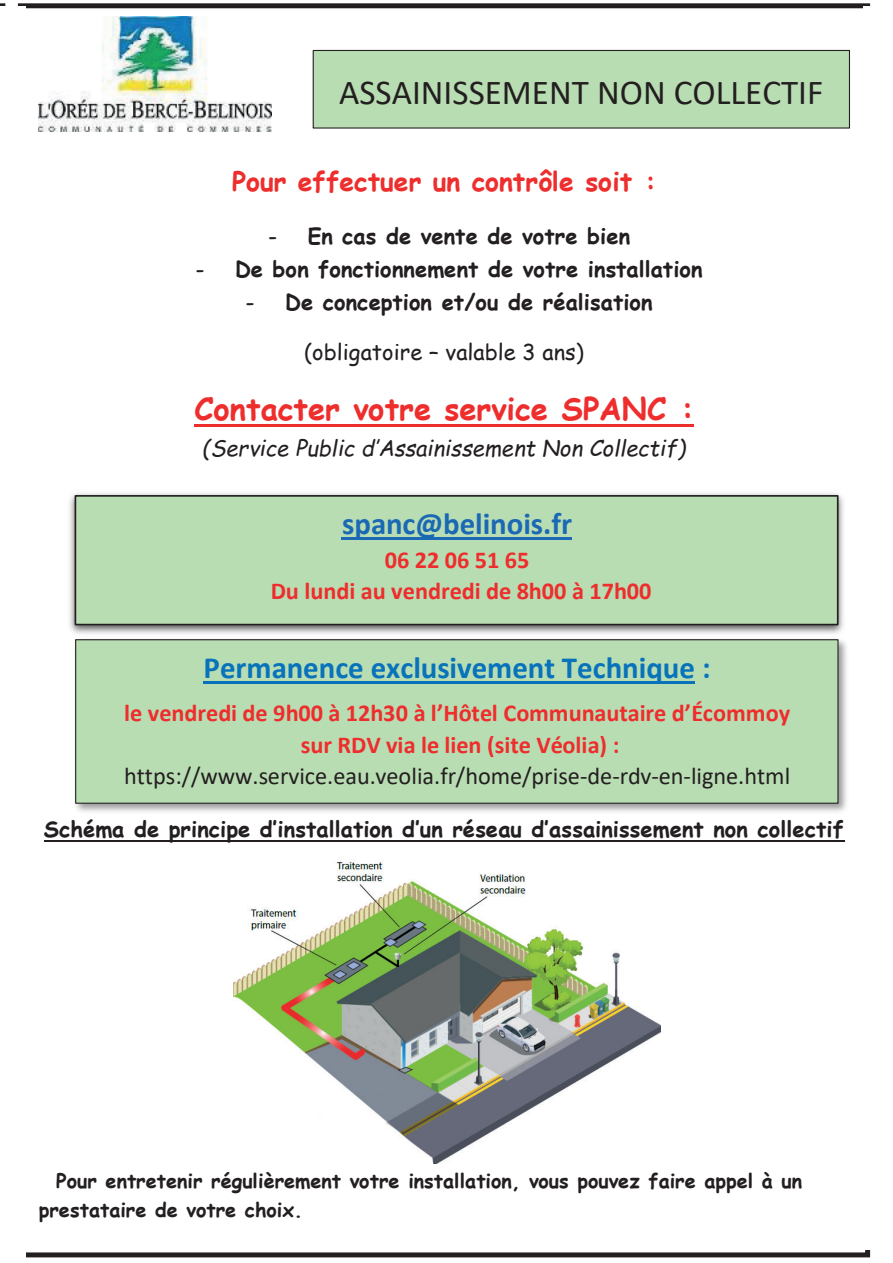
<style>
.page{position:relative;width:893px;height:1263px;background:#fff}
.page>*{position:absolute;margin:0;border:0;box-sizing:border-box;transform-origin:0 0}
.t1{font:35.1px "Calibri";color:#231f20}
.t2{font:700 30.9px "Calibri";color:#0873bb}
.t3{font:700 30.9px "Comic Sans MS";color:#ee2d2d}
.t4{font:700 30.9px "Calibri";color:#1b69b4}
.t5{font:700 26.4px "Comic Sans MS";color:#ee2d2d}
.t6{font:700 24.3px/32px "Calibri";color:#ee2d2d;text-align:center}
.t7{font:24.3px "Calibri";color:#231f20}
.t8{font:700 21.9px "Comic Sans MS";color:#231f20}
.t9{font:italic 21.9px "Comic Sans MS";color:#231f20}
.t10{font:21.9px "Comic Sans MS";color:#231f20}
.t11{font:700 19.8px/29.5px "Comic Sans MS";color:#231f20}
.s1{font-weight:400}
</style>
<div class="page">
<hr style="left:195px;top:424px;width:499px;height:2px;background:#ee2d2d">
<hr style="left:44px;top:840px;width:801px;height:2px;background:#231f20">
<img style="left:39px;top:16px;width:233px;height:115px">
<img style="left:233px;top:861px;width:427px;height:302px">
<img style="left:68px;top:497px;width:777px;height:132px">
<div style="left:75px;top:496px;width:763px;height:128px;background:#b9ddb3"></div>
<div style="left:75px;top:495px;width:763px;height:130px;border:2px solid #231f20"></div>
<img style="left:76px;top:504px;width:762px;height:113px">
<hr style="left:342px;top:537px;width:230px;height:2px;background:#1b69b4">
<img style="left:76px;top:644px;width:771px;height:164px">
<div style="left:76px;top:640px;width:762px;height:163px;background:#b9ddb3"></div>
<div style="left:75px;top:639px;width:763px;height:165px;border:1px solid #231f20"></div>
<img style="left:76px;top:648px;width:762px;height:147px">
<hr style="left:203px;top:681px;width:492px;height:2px;background:#0873bb">
<div style="left:313px;top:50px;width:536px;height:78px;background:#b9ddb3"></div>
<div style="left:313px;top:50px;width:537px;height:79px;border:1px solid #231f20"></div>
<h1 class="t1" style="left:339px;top:68px;width:486px">ASSAINISSEMENT NON COLLECTIF</h1>
<p class="t5" style="left:232px;top:162px;width:426px">Pour effectuer un contrôle soit :</p>
<p class="t8" style="left:268px;top:219px;width:364px"><span class="s1">-</span> En cas de vente de votre bien</p>
<p class="t8" style="left:195px;top:252px;width:509px"><span class="s1">-</span> De bon fonctionnement de votre installation</p>
<p class="t8" style="left:246px;top:286px;width:408px"><span class="s1">-</span> De conception et/ou de réalisation</p>
<p class="t10" style="left:304px;top:336px;width:281px">(obligatoire – valable 3 ans)</p>
<h2 class="t3" style="left:195px;top:386px;width:501px">Contacter votre service SPANC :</h2>
<p class="t9" style="left:203px;top:432px;width:484px">(Service Public d’Assainissement Non Collectif)</p>
<h2 class="t4" style="left:342px;top:502px;width:232px">spanc@belinois.fr</h2>
<p class="t6" style="left:271px;top:543px;width:382px">06 22 06 51 65<br>Du lundi au vendredi de 8h00 à 17h00</p>
<h2 class="t2" style="left:204px;top:646px;width:509px">Permanence exclusivement Technique :</h2>
<p class="t6" style="left:124px;top:696px;width:667px">le vendredi de 9h00 à 12h30 à l’Hôtel Communautaire d’Écommoy sur RDV via le lien (site Véolia) :</p>
<p class="t7" style="left:124px;top:759px;width:668px">https://www.service.eau.veolia.fr/home/prise-de-rdv-en-ligne.html</p>
<p class="t8" style="left:44px;top:813px;width:801px">Schéma de principe d’installation d’un réseau d’assainissement non collectif</p>
<p class="t11" style="left:39px;top:1165px;width:765px;text-indent:17px">Pour entretenir régulièrement votre installation, vous pouvez faire appel à un prestataire de votre choix.</p>
</div>
